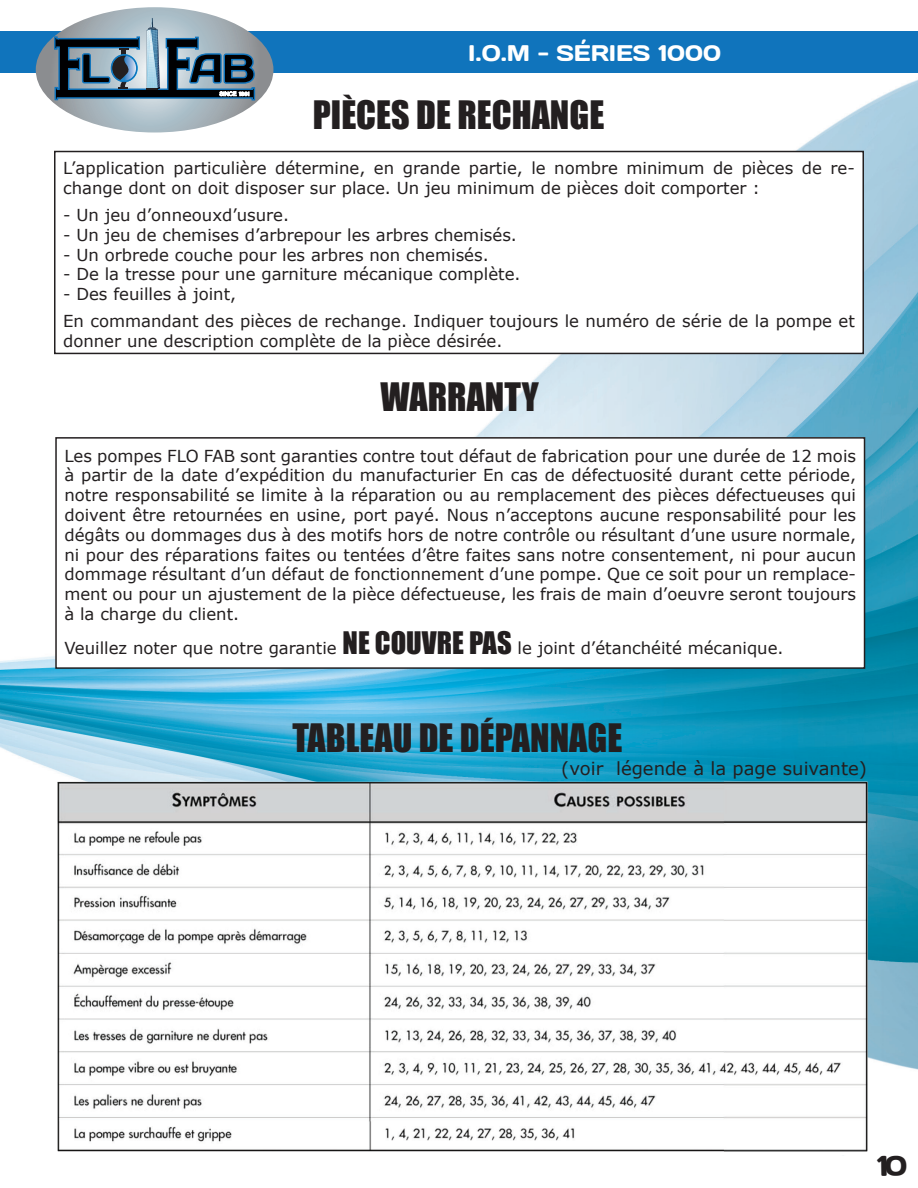
<style>
.page{position:relative;width:918px;height:1188px;background:#fff}
.page>*{position:absolute;margin:0;border:0;box-sizing:border-box;transform-origin:0 0}
.t1{font:36px "Impact";color:#231f20}
.t2{font:22.5px "Days";color:#fff}
.t3{font:18px "Verdana";color:#231f20}
.t4{font:16.5px/19.8px "Verdana";color:#231f20}
.s1{font-family:"Impact";font-size:28.5px}
</style>
<div class="page">
<img style="left:0;top:72px;width:918px;height:998px">
<div style="left:2px;top:31px;width:916px;height:41px;background:#1074bc"></div>
<hr style="left:0;top:31px;width:2px;height:41px;background:#1074bc">
<svg style="left:36px;top:7px;width:237px;height:126px"></svg>
<div style="left:55px;top:152px;width:808px;height:201px;background:#fff"></div>
<div style="left:54px;top:151px;width:810px;height:203px;border:2px solid #231f20"></div>
<div style="left:56px;top:438px;width:809px;height:230px;background:#fff"></div>
<div style="left:55px;top:437px;width:810px;height:232px;border:2px solid #231f20"></div>
<img style="left:45px;top:774px;width:829px;height:378px">
<h2 class="t2" style="left:468px;top:38px;width:254px">I.O.M - SÉRIES 1000</h2>
<h1 class="t1" style="left:313px;top:87px;width:164px">PIÈCES DE RECHANGE</h1>
<p class="t4" style="left:63px;top:158px;width:793px">L’application particulière détermine, en grande partie, le nombre minimum de pièces de re&shy;change dont on doit disposer sur place. Un jeu minimum de pièces doit comporter :</p>
<p class="t4" style="left:63px;top:205px;width:228px">- Un jeu d’onneouxd’usure.</p>
<p class="t4" style="left:63px;top:225px;width:455px">- Un jeu de chemises d’arbrepour les arbres chemisés.</p>
<p class="t4" style="left:63px;top:245px;width:427px">- Un orbrede couche pour les arbres non chemisés.</p>
<p class="t4" style="left:63px;top:264px;width:459px">- De la tresse pour une garniture mécanique complète.</p>
<p class="t4" style="left:63px;top:281px;width:793px;line-height:27px">- Des feuilles à joint,<br>En commandant des pièces de rechange. Indiquer toujours le numéro de série de la pompe et</p>
<p class="t4" style="left:63px;top:331px;width:441px">donner une description complète de la pièce désirée.</p>
<h1 class="t1" style="left:381px;top:369px;width:160px">WARRANTY</h1>
<p class="t4" style="left:64px;top:446px;width:793px;text-align:justify">Les pompes FLO FAB sont garanties contre tout défaut de fabrication pour une durée de 12 mois à partir de la date d’expédition du manufacturier En cas de défectuosité durant cette période, notre responsabilité se limite à la réparation ou au remplacement des pièces défectueuses qui doivent être retournées en usine, port payé. Nous n’acceptons aucune responsabilité pour les dégâts ou dommages dus à des motifs hors de notre contrôle ou résultant d’une usure normale, ni pour des réparations faites ou tentées d’être faites sans notre consentement, ni pour aucun dommage résultant d’un défaut de fonctionnement d’une pompe. Que ce soit pour un remplace&shy;ment ou pour un ajustement de la pièce défectueuse, les frais de main d’oeuvre seront toujours à la charge du client.</p>
<p class="t4" style="left:64px;top:638px;width:721px">Veuillez noter que notre garantie <span class="s1">NE COUVRE PAS</span> le joint d’étanchéité mécanique.</p>
<h1 class="t1" style="left:292px;top:710px;width:34px">TABLEAU</h1>
<h1 class="t1" style="left:419px;top:710px;width:61px">DE DÉPANNAGE</h1>
<p class="t3" style="left:561px;top:756px;width:307px">(voir légende à la page suivante)</p>
</div>
